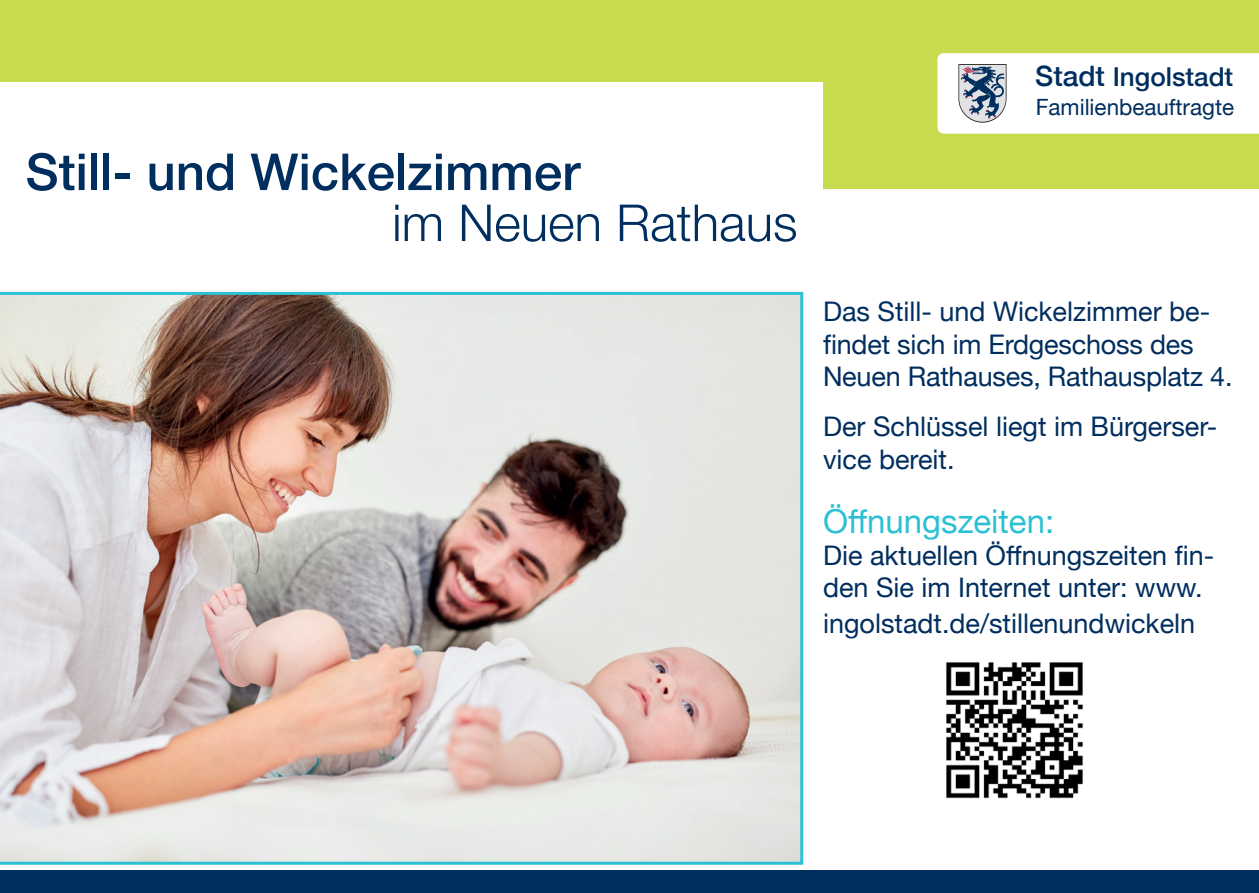
<style>
.page{position:relative;width:1259px;height:893px;background:#fff}
.page>*{position:absolute;margin:0;border:0;box-sizing:border-box;transform-origin:0 0}
.t1{font:500 51px "Helvetica Neue";color:#002e5e}
.t2{font:300 51px "Helvetica Neue";color:#002e5e}
.t3{font:33px "Helvetica Neue";color:#2cc0d5}
.t4{font:27px/32.4px "Helvetica Neue";color:#002e5e}
.t5{font:500 26.1px "Helvetica Neue";color:#002e5e}
.t6{font:22.5px "Helvetica Neue";color:#002e5e}
.s1{font-size:28.2px}
</style>
<div class="page">
<img style="left:0;top:292px;width:803px;height:573px">
<div style="left:823px;top:0;width:436px;height:188px;background:#c8db4f"></div>
<div style="left:0;top:0;width:823px;height:81px;background:#c8db4f"></div>
<svg style="left:937px;top:53px;width:322px;height:81px;background:#f2f4f4"></svg>
<div style="left:0;top:870px;width:1259px;height:23px;background:#002e5e"></div>
<img style="left:946px;top:662px;width:137px;height:137px">
<h1 class="t1" style="left:26px;top:131px;width:556px">Still- und Wickelzimmer</h1>
<h1 class="t2" style="left:392px;top:192px;width:407px">im Neuen Rathaus</h1>
<p class="t5" style="left:1035px;top:56px;width:200px"><span class="s1">Stadt</span> Ingolstadt</p>
<p class="t6" style="left:1035px;top:90px;width:200px">Familienbeauftragte</p>
<p class="t4" style="left:823px;top:297px;width:411px">Das Still- und Wickelzimmer be&shy;findet sich im Erdgeschoss des<br>Neuen Rathauses, Rathausplatz 4.</p>
<p class="t4" style="left:823px;top:412px;width:396px">Der Schlüssel liegt im Bürgerser&shy;vice bereit.</p>
<p class="t3" style="left:823px;top:497px;width:233px">Öffnungszeiten:</p>
<p class="t4" style="left:823px;top:541px;width:393px">Die aktuellen Öffnungszeiten fin&shy;den Sie im Internet unter: www.</p>
<p class="t4" style="left:823px;top:609px;width:374px">ingolstadt.de/stillenundwickeln</p>
</div>
